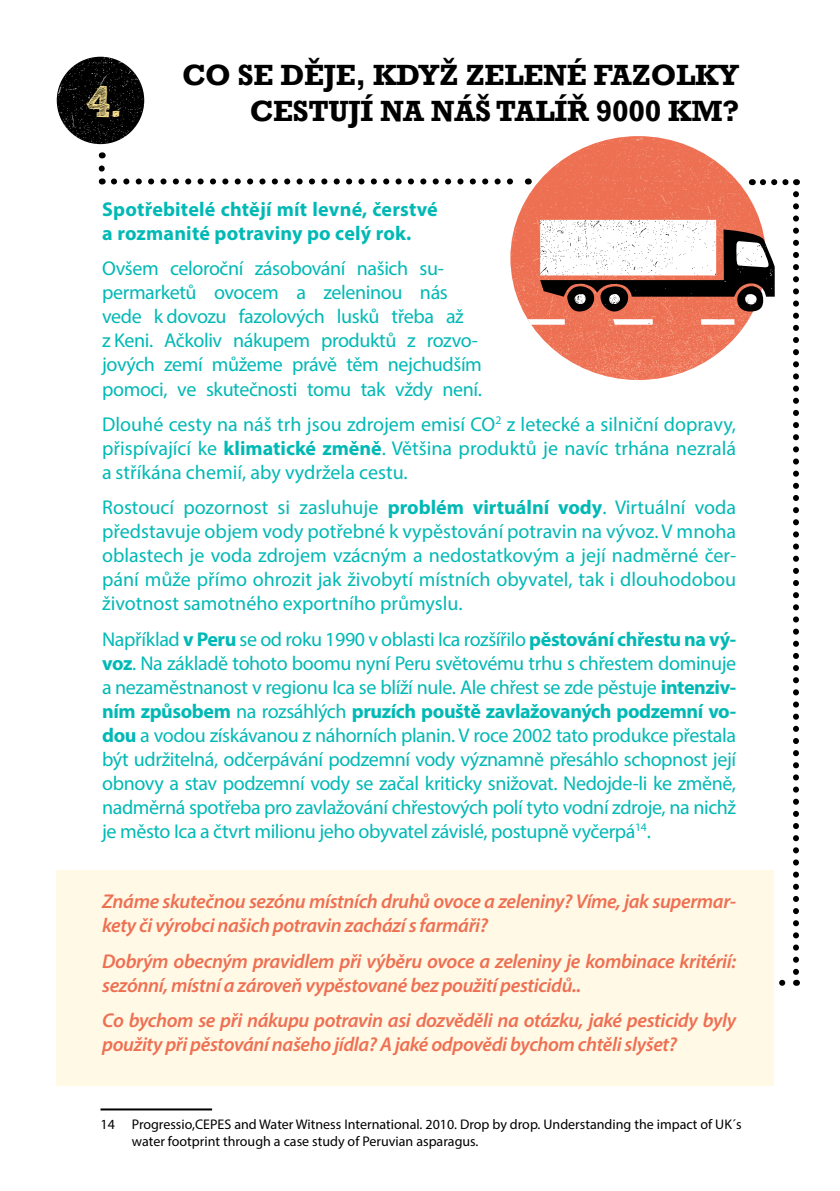
<style>
.page{position:relative;width:840px;height:1191px;background:#fff}
.page>*{position:absolute;margin:0;border:0;box-sizing:border-box;transform-origin:0 0}
.t1{font:44px "Sketch Rockwell";color:#ffe895}
.t2{font:700 30px/36px "Rockwell WGL";letter-spacing:-.01em;color:#000;text-align:right}
.t3{font:20px/24px "Myriad Pro";letter-spacing:-.02em;color:#00b9b5;text-align:justify}
.t4{font:italic 600 20px/24px "Myriad Pro";letter-spacing:-.02em;color:#ee7053}
.t5{font:700 20px/24px "Myriad Pro";letter-spacing:.01em;color:#00b9b5}
.t6{font:14px/16.8px "Myriad Pro";color:#000}
.s1{font-weight:700}
</style>
<div class="page">
<svg style="left:773px;top:979px;width:8px;height:6px"></svg>
<svg style="left:765px;top:179px;width:31px;height:6px"></svg>
<svg style="left:793px;top:194px;width:5px;height:791px"></svg>
<svg style="left:114px;top:178px;width:396px;height:6px"></svg>
<svg style="left:99px;top:168px;width:6px;height:16px"></svg>
<div style="left:57px;top:870px;width:716px;height:215px;background:#fff9e6"></div>
<img style="left:57px;top:57px;width:87px;height:87px;border-radius:44px">
<img style="left:510px;top:136px;width:255px;height:244px">
<svg style="left:540px;top:250px;width:234px;height:61px;background:#a45d4d"></svg>
<img style="left:540px;top:220px;width:228px;height:85px">
<svg style="left:527px;top:319px;width:86px;height:6px"></svg>
<img style="left:613px;top:319px;width:121px;height:6px">
<hr style="left:100px;top:1108px;width:112px;height:2px;background:#000">
<h1 class="t1" style="left:86px;top:78px;width:36px">4.</h1>
<h2 class="t2" style="left:182px;top:55px;width:558px">CO SE DĚJE, KDYŽ ZELENÉ FAZOLKY<br>CESTUJÍ NA NÁŠ TALÍŘ 9000 KM?</h2>
<p class="t5" style="left:102px;top:197px;width:337px">Spotřebitelé chtějí mít levné, čerstvé a rozmanité potraviny po celý rok.</p>
<p class="t3" style="left:102px;top:256px;width:381px;text-align:left">Ovšem celoroční zásobování našich su&shy;permarketů ovocem a zeleninou nás vede k dovozu fazolových lusků třeba až<br>z Keni. Ačkoliv nákupem produktů z rozvo&shy;jových zemí můžeme právě těm nejchudším pomoci, ve skutečnosti tomu tak vždy není.</p>
<p class="t3" style="left:102px;top:412px;width:635px">Dlouhé cesty na náš trh jsou zdrojem emisí CO<sup>2</sup> z letecké a silniční dopravy, přispívající ke <span class="s1">klimatické změně</span>. Většina produktů je navíc trhána nezralá a stříkána chemií, aby vydržela cestu.</p>
<p class="t3" style="left:102px;top:495px;width:635px">Rostoucí pozornost si zasluhuje <span class="s1">problém virtuální vody</span>. Virtuální voda představuje objem vody potřebné k vypěstování potravin na vývoz. V mnoha oblastech je voda zdrojem vzácným a nedostatkovým a její nadměrné čer&shy;pání může přímo ohrozit jak živobytí místních obyvatel, tak i dlouhodobou životnost samotného exportního průmyslu.</p>
<p class="t3" style="left:102px;top:626px;width:635px">Například <span class="s1">v Peru</span> se od roku 1990 v oblasti Ica rozšířilo <span class="s1">pěstování chřestu na vý&shy;voz</span>. Na základě tohoto boomu nyní Peru světovému trhu s chřestem dominuje a nezaměstnanost v regionu Ica se blíží nule. Ale chřest se zde pěstuje <span class="s1">intenziv&shy;ním způsobem</span> na rozsáhlých <span class="s1">pruzích pouště zavlažovaných podzemní vo&shy;dou</span> a vodou získávanou z náhorních planin. V roce 2002 tato produkce přestala být udržitelná, odčerpávání podzemní vody významně přesáhlo schopnost její obnovy a stav podzemní vody se začal kriticky snižovat. Nedojde-li ke změně, nadměrná spotřeba pro zavlažování chřestových polí tyto vodní zdroje, na nichž je město Ica a čtvrt milionu jeho obyvatel závislé, postupně vyčerpá<sup>14</sup>.</p>
<p class="t4" style="left:102px;top:889px;width:635px">Známe skutečnou sezónu místních druhů ovoce a zeleniny? Víme, jak supermar&shy;kety či výrobci našich potravin zachází s farmáři?</p>
<p class="t4" style="left:102px;top:948px;width:635px">Dobrým obecným pravidlem při výběru ovoce a zeleniny je kombinace kritérií: sezónní, místní a zároveň vypěstované bez použití pesticidů..</p>
<p class="t4" style="left:102px;top:1008px;width:635px">Co bychom se při nákupu potravin asi dozvěděli na otázku, jaké pesticidy byly použity při pěstování našeho jídla? A jaké odpovědi bychom chtěli slyšet?</p>
<p class="t6" style="left:132px;top:1115px;width:611px;text-indent:-31px">14 Progressio,CEPES and Water Witness International. 2010. Drop by drop. Understanding the impact of UK´s water footprint through a case study of Peruvian asparagus.</p>
</div>
